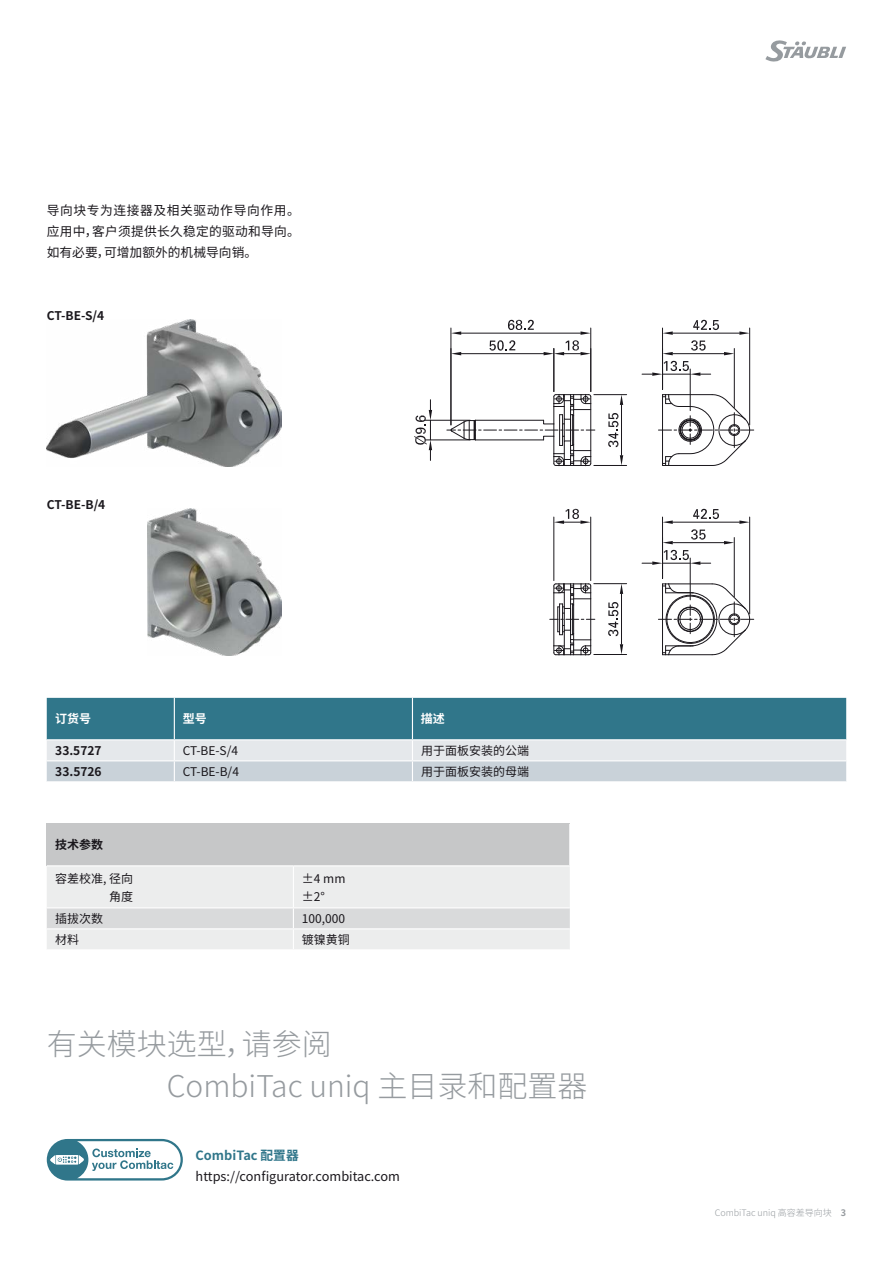
<style>
.page{position:relative;width:893px;height:1263px;background:#fff}
.page>*{position:absolute;margin:0;border:0;box-sizing:border-box;transform-origin:0 0}
.t1{font:300 30px/42px "Noto Sans CJ Ksc";color:#969b9f}
.t2{font:12.75px/21px "Noto Sans CJ Ksc";color:#1a171c;text-align:justify}
.t3{font:700 12.75px "Noto Sans CJ Ksc";color:#30768a}
.t4{font:12px/18px "Noto Sans CJ Ksc";color:#1a171c;text-align:right}
.t5{font:700 12px "Noto Sans CJ Ksc";color:#1a171c}
.t6{font:700 12px "Noto Sans CJ Ksc";color:#fff}
.t7{font:300 9px "Noto Sans CJ Ksc";color:#969b9f}
.s1{font-weight:700}
</style>
<div class="page">
<svg style="left:765px;top:40px;width:81px;height:22px"></svg>
<img style="left:47px;top:320px;width:234px;height:147px">
<img style="left:148px;top:509px;width:133px;height:147px">
<hr style="left:451px;top:328px;width:1px;height:97px;background:#1a171c">
<hr style="left:590px;top:328px;width:1px;height:64px;background:#1a171c">
<hr style="left:461px;top:333px;width:119px;height:1px;background:#1a171c">
<svg style="left:451px;top:331px;width:10px;height:4px"></svg>
<svg style="left:508px;top:320px;width:26px;height:10px"></svg>
<hr style="left:461px;top:353px;width:83px;height:1px;background:#1a171c">
<svg style="left:451px;top:352px;width:10px;height:3px"></svg>
<svg style="left:490px;top:340px;width:25px;height:11px"></svg>
<hr style="left:554px;top:348px;width:1px;height:44px;background:#1a171c">
<svg style="left:544px;top:331px;width:47px;height:24px"></svg>
<hr style="left:594px;top:465px;width:33px;height:1px;background:#1a171c">
<hr style="left:594px;top:394px;width:33px;height:1px;background:#1a171c">
<hr style="left:621px;top:405px;width:1px;height:50px;background:#1a171c">
<svg style="left:620px;top:455px;width:3px;height:10px"></svg>
<svg style="left:620px;top:395px;width:3px;height:10px"></svg>
<svg style="left:608px;top:413px;width:11px;height:34px"></svg>
<hr style="left:425px;top:440px;width:45px;height:1px;background:#1a171c">
<hr style="left:425px;top:420px;width:45px;height:1px;background:#1a171c">
<svg style="left:414px;top:400px;width:18px;height:60px"></svg>
<hr style="left:734px;top:348px;width:1px;height:59px;background:#1a171c">
<hr style="left:673px;top:353px;width:51px;height:1px;background:#1a171c">
<svg style="left:663px;top:352px;width:10px;height:3px"></svg>
<svg style="left:724px;top:352px;width:10px;height:3px"></svg>
<svg style="left:691px;top:340px;width:15px;height:11px"></svg>
<hr style="left:662px;top:328px;width:1px;height:61px;background:#1a171c">
<hr style="left:749px;top:328px;width:1px;height:97px;background:#1a171c">
<hr style="left:673px;top:333px;width:66px;height:1px;background:#1a171c">
<svg style="left:663px;top:331px;width:10px;height:4px"></svg>
<svg style="left:739px;top:331px;width:11px;height:4px"></svg>
<svg style="left:693px;top:320px;width:27px;height:11px"></svg>
<svg style="left:642px;top:361px;width:112px;height:105px"></svg>
<svg style="left:447px;top:394px;width:148px;height:73px"></svg>
<hr style="left:554px;top:517px;width:1px;height:64px;background:#1a171c">
<hr style="left:590px;top:517px;width:1px;height:64px;background:#1a171c">
<svg style="left:554px;top:509px;width:37px;height:15px"></svg>
<hr style="left:594px;top:654px;width:33px;height:1px;background:#1a171c">
<hr style="left:594px;top:583px;width:33px;height:1px;background:#1a171c">
<hr style="left:621px;top:594px;width:1px;height:50px;background:#1a171c">
<svg style="left:620px;top:644px;width:3px;height:10px"></svg>
<svg style="left:620px;top:584px;width:3px;height:10px"></svg>
<svg style="left:608px;top:602px;width:11px;height:34px"></svg>
<hr style="left:734px;top:537px;width:1px;height:60px;background:#1a171c">
<hr style="left:673px;top:542px;width:51px;height:1px;background:#1a171c">
<svg style="left:663px;top:541px;width:10px;height:3px"></svg>
<svg style="left:724px;top:541px;width:10px;height:3px"></svg>
<svg style="left:691px;top:529px;width:15px;height:11px"></svg>
<hr style="left:662px;top:517px;width:1px;height:61px;background:#1a171c">
<hr style="left:749px;top:517px;width:1px;height:97px;background:#1a171c">
<hr style="left:673px;top:522px;width:66px;height:1px;background:#1a171c">
<svg style="left:663px;top:520px;width:10px;height:4px"></svg>
<svg style="left:739px;top:520px;width:11px;height:4px"></svg>
<svg style="left:693px;top:509px;width:26px;height:11px"></svg>
<svg style="left:642px;top:550px;width:112px;height:105px"></svg>
<svg style="left:550px;top:583px;width:45px;height:72px"></svg>
<svg style="left:47px;top:1139px;width:136px;height:41px"></svg>
<div style="left:47px;top:824px;width:523px;height:42px;background:#c6c7c8"></div>
<hr style="left:47px;top:865px;width:246px;height:1px;background:#fff">
<hr style="left:569px;top:824px;width:1px;height:41px;background:#fff">
<hr style="left:293px;top:865px;width:277px;height:1px;background:#fff">
<svg style="left:47px;top:866px;width:523px;height:83px;background:#e8e9e9"></svg>
<svg style="left:47px;top:698px;width:799px;height:84px;background:#86abb7"></svg>
<hr style="left:412px;top:781px;width:434px;height:1px;background:#fff">
<p class="t2" style="left:47px;top:200px;width:255px">导向块专为连接器及相关驱动作导向作用。应用中，客户须提供长久稳定的驱动和导向。如有必要，可增加额外的机械导向销。</p>
<p class="t5" style="left:47px;top:309px;width:59px">CT-BE-S/4</p>
<p class="t5" style="left:47px;top:498px;width:60px">CT-BE-B/4</p>
<p class="t6" style="left:55px;top:712px;width:37px">订货号</p>
<p class="t6" style="left:183px;top:712px;width:25px">型号</p>
<p class="t6" style="left:421px;top:712px;width:25px">描述</p>
<p class="t5" style="left:55px;top:744px;width:48px">33.5727</p>
<p class="t4" style="left:183px;top:742px;width:57px">CT-BE-S/4</p>
<p class="t4" style="left:421px;top:742px;width:109px">用于面板安装的公端</p>
<p class="t5" style="left:55px;top:765px;width:48px">33.5726</p>
<p class="t4" style="left:183px;top:763px;width:58px">CT-BE-B/4</p>
<p class="t4" style="left:421px;top:763px;width:109px">用于面板安装的母端</p>
<p class="t5" style="left:55px;top:838px;width:50px">技术参数</p>
<p class="t4" style="left:55px;top:869px;width:80px">容差校准, 径向角度</p>
<p class="t4" style="left:302px;top:869px;width:45px;text-align:left">±4 mm ±2°</p>
<p class="t4" style="left:55px;top:910px;width:50px">插拔次数</p>
<p class="t4" style="left:302px;top:910px;width:45px">100,000</p>
<p class="t4" style="left:55px;top:931px;width:25px">材料</p>
<p class="t4" style="left:302px;top:931px;width:49px">镀镍黄铜</p>
<h1 class="t1" style="left:167px;top:1023px;width:422px;text-indent:-120px">有关模块选型，请参阅<br>CombiTac uniq 主目录和配置器</h1>
<p class="t3" style="left:196px;top:1148px;width:105px">CombiTac 配置器</p>
<p class="t2" style="left:196px;top:1166px;width:206px">https://configurator.combitac.com</p>
<p class="t7" style="left:715px;top:1208px;width:133px">CombiTac uniq 高容差导向块 <span class="s1">3</span></p>
</div>
